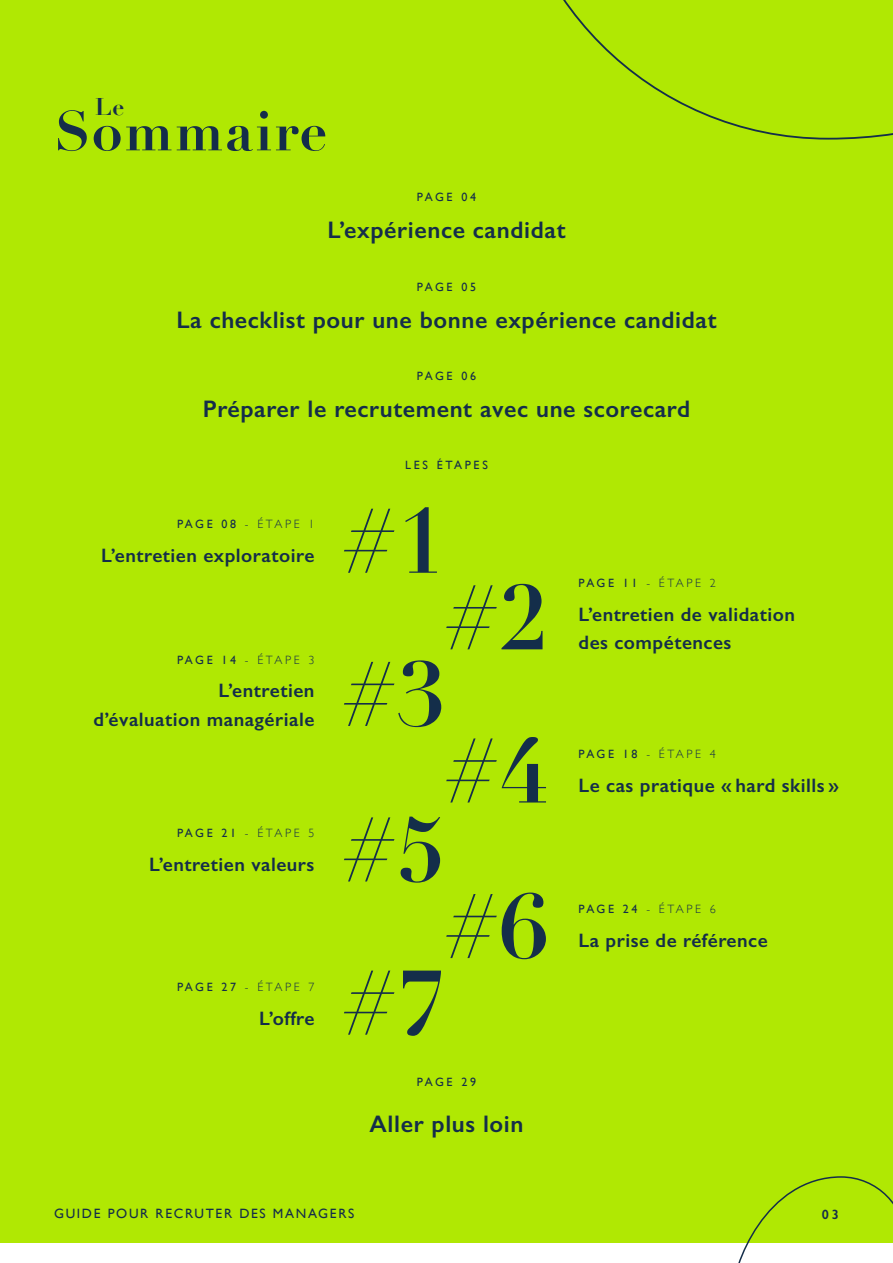
<style>
.page{position:relative;width:893px;height:1263px;background:#b0e803}
.page>*{position:absolute;margin:0;border:0;box-sizing:border-box;transform-origin:0 0}
.t1{font:700 90px "Didot";color:#142e4a}
.t2{font:700 55.2px "Didot";letter-spacing:.025em;color:#142d4a}
.t3{font:600 24px "Gill Sans";letter-spacing:.025em;color:#142d4a}
.t4{font:700 23.7px "Didot";color:#142d4a}
.t5{font:600 19.5px/28.5px "Gill Sans";letter-spacing:.025em;color:#142d4a;text-align:right}
.t6{font:13.5px "Gill Sans";letter-spacing:.125em;color:#142d4a}
.t7{font:600 13.5px "Gill Sans";color:#142d4a}
.t8{font:300 12px "Gill Sans";letter-spacing:.225em;color:#142d4a}
.t9{font:12px "Gill Sans";letter-spacing:.225em;color:#142d4a}
.s1{font-weight:400}
</style>
<div class="page">
<div style="left:0;top:1243px;width:893px;height:20px;background:#fff"></div>
<svg style="left:738px;top:1176px;width:155px;height:87px"></svg>
<svg style="left:563px;top:0;width:330px;height:140px"></svg>
<p class="t4" style="left:95px;top:91px;width:31px">Le</p>
<h2 class="t2" style="left:55px;top:96px;width:274px">Sommaire</h2>
<p class="t9" style="left:417px;top:190px;width:61px">PAGE 04</p>
<p class="t3" style="left:327px;top:216px;width:240px">L’expérience candidat</p>
<p class="t9" style="left:417px;top:280px;width:61px">PAGE 05</p>
<p class="t3" style="left:176px;top:305px;width:542px">La checklist pour une bonne expérience candidat</p>
<p class="t9" style="left:417px;top:369px;width:61px">PAGE 06</p>
<p class="t3" style="left:203px;top:394px;width:489px">Préparer le recrutement avec une scorecard</p>
<p class="t8" style="left:177px;top:515px;width:139px"><span class="s1">PAGE 08</span> - ÉTAPE 1</p>
<p class="t5" style="left:101px;top:541px;width:215px">L’entretien exploratoire</p>
<p class="t8" style="left:177px;top:650px;width:139px"><span class="s1">PAGE 14</span> - ÉTAPE 3</p>
<p class="t5" style="left:93px;top:676px;width:223px">L’entretien<br>d’évaluation managériale</p>
<p class="t8" style="left:177px;top:824px;width:139px"><span class="s1">PAGE 21</span> - ÉTAPE 5</p>
<p class="t5" style="left:149px;top:850px;width:167px">L’entretien valeurs</p>
<p class="t8" style="left:177px;top:977px;width:139px"><span class="s1">PAGE 27</span> - ÉTAPE 7</p>
<p class="t5" style="left:259px;top:1004px;width:57px">L’offre</p>
<p class="t9" style="left:405px;top:458px;width:84px">LES ÉTAPES</p>
<h1 class="t1" style="left:344px;top:484px;width:104px">#1</h1>
<h1 class="t1" style="left:446px;top:561px;width:104px">#2</h1>
<h1 class="t1" style="left:344px;top:638px;width:104px">#3</h1>
<h1 class="t1" style="left:446px;top:714px;width:104px">#4</h1>
<h1 class="t1" style="left:344px;top:793px;width:104px">#5</h1>
<h1 class="t1" style="left:446px;top:870px;width:104px">#6</h1>
<h1 class="t1" style="left:344px;top:946px;width:104px">#7</h1>
<p class="t9" style="left:417px;top:1075px;width:61px">PAGE 29</p>
<p class="t3" style="left:370px;top:1109px;width:155px">Aller plus loin</p>
<p class="t8" style="left:578px;top:574px;width:139px"><span class="s1">PAGE 11</span> - ÉTAPE 2</p>
<p class="t5" style="left:578px;top:600px;width:218px">L’entretien de validation</p>
<p class="t5" style="left:578px;top:628px;width:155px">des compétences</p>
<p class="t8" style="left:578px;top:745px;width:139px"><span class="s1">PAGE 18</span> - ÉTAPE 4</p>
<p class="t5" style="left:578px;top:771px;width:262px">Le cas pratique « hard skills »</p>
<p class="t8" style="left:578px;top:900px;width:139px"><span class="s1">PAGE 24</span> - ÉTAPE 6</p>
<p class="t5" style="left:578px;top:926px;width:191px">La prise de référence</p>
<p class="t6" style="left:54px;top:1206px;width:302px">GUIDE POUR RECRUTER DES MANAGERS</p>
<p class="t7" style="left:822px;top:1206px;width:19px">03</p>
</div>
